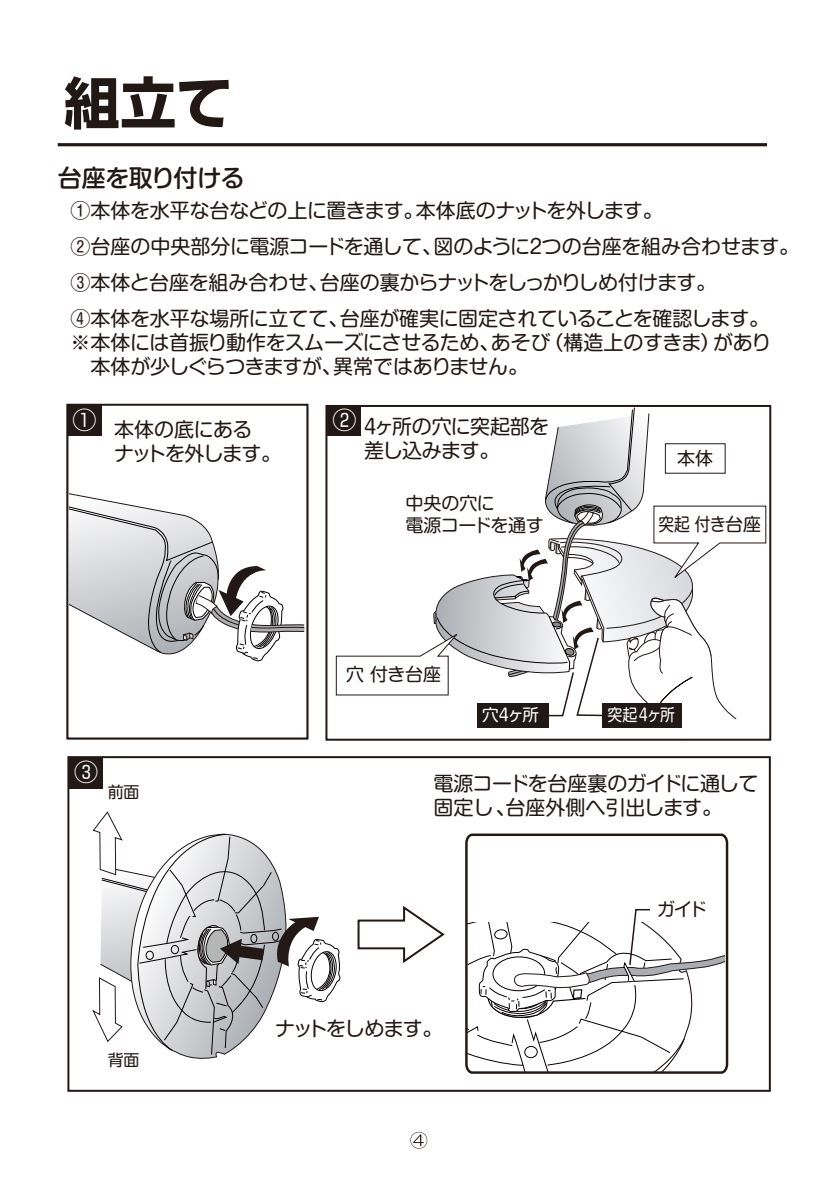
<style>
.page{position:relative;width:840px;height:1188px;background:#fff}
.page>*{position:absolute;margin:0;border:0;box-sizing:border-box;transform-origin:0 0}
.t1{font:700 56px "Shin Go Pro";color:#221815}
.t2{font:500 24px "Shin M Go Pro";letter-spacing:-.02em;color:#221815}
.t3{font:24px "Shin Go Pro";color:#fff}
.t4{font:20px/24px "Shin M Go Pro";letter-spacing:-.02em;color:#221815}
.t5{font:20px "Shin M Go Pro";letter-spacing:-.065em;color:#221815}
.t6{font:18px/21.6px "Shin M Go Pro";letter-spacing:-.02em;color:#221815}
.t7{font:18px "Shin M Go Pro";letter-spacing:-.02em;color:#221815;scale:.87 1}
.t8{font:16.6px "Shin M Go Pro";letter-spacing:-.09em;color:#fff;scale:.9 1}
.t9{font:16.6px "Shin M Go Pro";letter-spacing:-.09em;color:#fff}
.t10{font:16px "Shin M Go Pro";color:#221815}
</style>
<div class="page">
<div style="left:67px;top:756px;width:704px;height:336px;border:2px solid #221815"></div>
<svg style="left:410px;top:1132px;width:17px;height:17px"></svg>
<hr style="left:58px;top:143px;width:709px;height:3px;background:#221815">
<div style="left:68px;top:758px;width:35px;height:31px;background:#221815"></div>
<div style="left:325px;top:405px;width:446px;height:336px;border:2px solid #221815"></div>
<div style="left:477px;top:703px;width:71px;height:24px;background:#221815"></div>
<div style="left:326px;top:405px;width:35px;height:31px;background:#221815"></div>
<div style="left:602px;top:703px;width:80px;height:24px;background:#221815"></div>
<svg style="left:335px;top:407px;width:432px;height:319px"></svg>
<svg style="left:465px;top:833px;width:264px;height:241px"></svg>
<svg style="left:357px;top:906px;width:88px;height:57px"></svg>
<svg style="left:92px;top:811px;width:249px;height:248px"></svg>
<svg style="left:467px;top:908px;width:258px;height:163px"></svg>
<div style="left:66px;top:404px;width:242px;height:336px;border:2px solid #221815"></div>
<div style="left:67px;top:405px;width:35px;height:31px;background:#221815"></div>
<svg style="left:67px;top:493px;width:237px;height:169px"></svg>
<h1 class="t1" style="left:64px;top:59px;width:169px">組立て</h1>
<p class="t2" style="left:58px;top:159px;width:189px">台座を取り付ける</p>
<p class="t4" style="left:71px;top:190px;width:730px;line-height:36px">①本体を水平な台などの上に置きます。本体底のナットを外します。<br>②台座の中央部分に電源コードを通して、図のように2つの台座を組み合わせます。③本体と台座を組み合わせ、台座の裏からナットをしっかりしめ付けます。<br>④本体を水平な場所に立てて、台座が確実に固定されていることを確認します。</p>
<p class="t4" style="left:71px;top:328px;width:721px">※本体には首振り動作をスムーズにさせるため、あそび（構造上のすきま）があり　　本体が少しぐらつきますが、異常ではありません。</p>
<p class="t3" style="left:73px;top:400px;width:25px">①</p>
<p class="t4" style="left:114px;top:415px;width:169px">本体の底にある<br>ナットを外します。</p>
<p class="t3" style="left:333px;top:400px;width:25px">②</p>
<p class="t4" style="left:364px;top:412px;width:187px">4ヶ所の穴に突起部を差し込みます。</p>
<p class="t6" style="left:405px;top:490px;width:140px">中央の穴に<br>電源コードを通す</p>
<p class="t6" style="left:677px;top:445px;width:37px">本体</p>
<p class="t7" style="left:658px;top:510px;width:120px">突起 付き台座</p>
<p class="t3" style="left:74px;top:753px;width:25px">③</p>
<p class="t10" style="left:108px;top:779px;width:33px">前面</p>
<p class="t10" style="left:108px;top:1047px;width:33px">背面</p>
<p class="t6" style="left:346px;top:662px;width:96px">穴 付き台座</p>
<p class="t9" style="left:482px;top:701px;width:58px">穴4ヶ所</p>
<p class="t8" style="left:608px;top:701px;width:77px">突起4ヶ所</p>
<p class="t4" style="left:433px;top:769px;width:327px">電源コードを台座裏のガイドに通して固定し、台座外側へ引出します。</p>
<p class="t5" style="left:275px;top:1013px;width:169px">ナットをしめます。</p>
<p class="t6" style="left:657px;top:896px;width:51px">ガイド</p>
</div>
